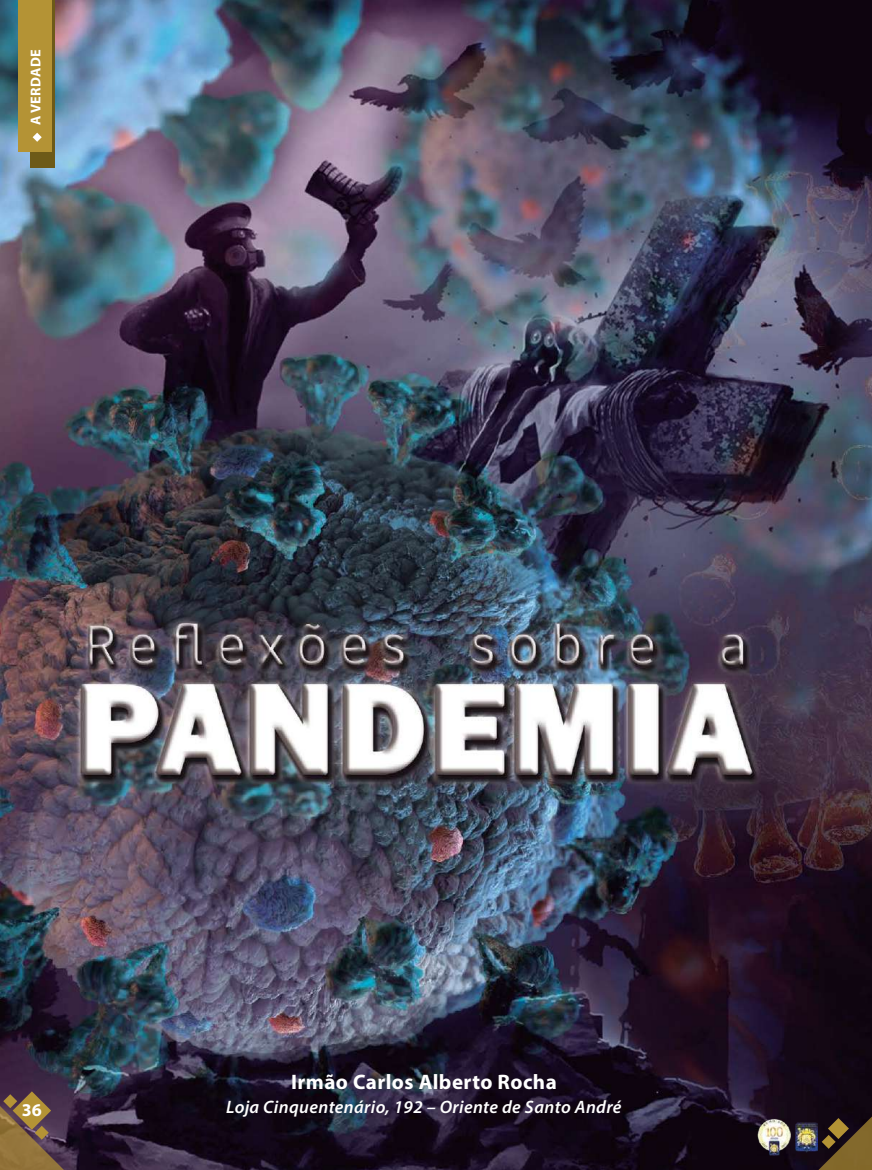
<style>
.page{position:relative;width:872px;height:1170px;background:#fff}
.page>*{position:absolute;margin:0;border:0;box-sizing:border-box;transform-origin:0 0}
.t1{font:700 21px "Myriad Pro";letter-spacing:.02em;color:#fff}
.t2{font:italic 600 18px "Myriad Pro";letter-spacing:.02em;color:#fff}
.t3{font:700 18px "Myriad Pro";color:#fff}
.t4{font:700 14.25px "Myriad Pro";letter-spacing:.02em;color:#fff}
</style>
<div class="page">
<img style="left:0;top:0;width:872px;height:1169px">
<div style="left:30px;top:0;width:25px;height:167px;background:#6d5a18"></div>
<div style="left:18px;top:0;width:34px;height:151px;background:#b49335"></div>
<svg style="left:33px;top:133px;width:9px;height:9px"></svg>
<svg style="left:0;top:1084px;width:85px;height:85px;background:#664d41"></svg>
<svg style="left:797px;top:1116px;width:75px;height:53px;background:#4f3c21"></svg>
<img style="left:796px;top:1121px;width:21px;height:31px">
<img style="left:757px;top:1117px;width:33px;height:38px">
<p class="t4" style="left:26px;top:125px;width:77px;rotate:-90deg">A VERDADE</p>
<p class="t3" style="left:22px;top:1098px;width:21px">36</p>
<p class="t1" style="left:291px;top:1068px;width:267px">Irmão Carlos Alberto Rocha</p>
<p class="t2" style="left:226px;top:1095px;width:397px">Loja Cinquentenário, 192 – Oriente de Santo André</p>
</div>
